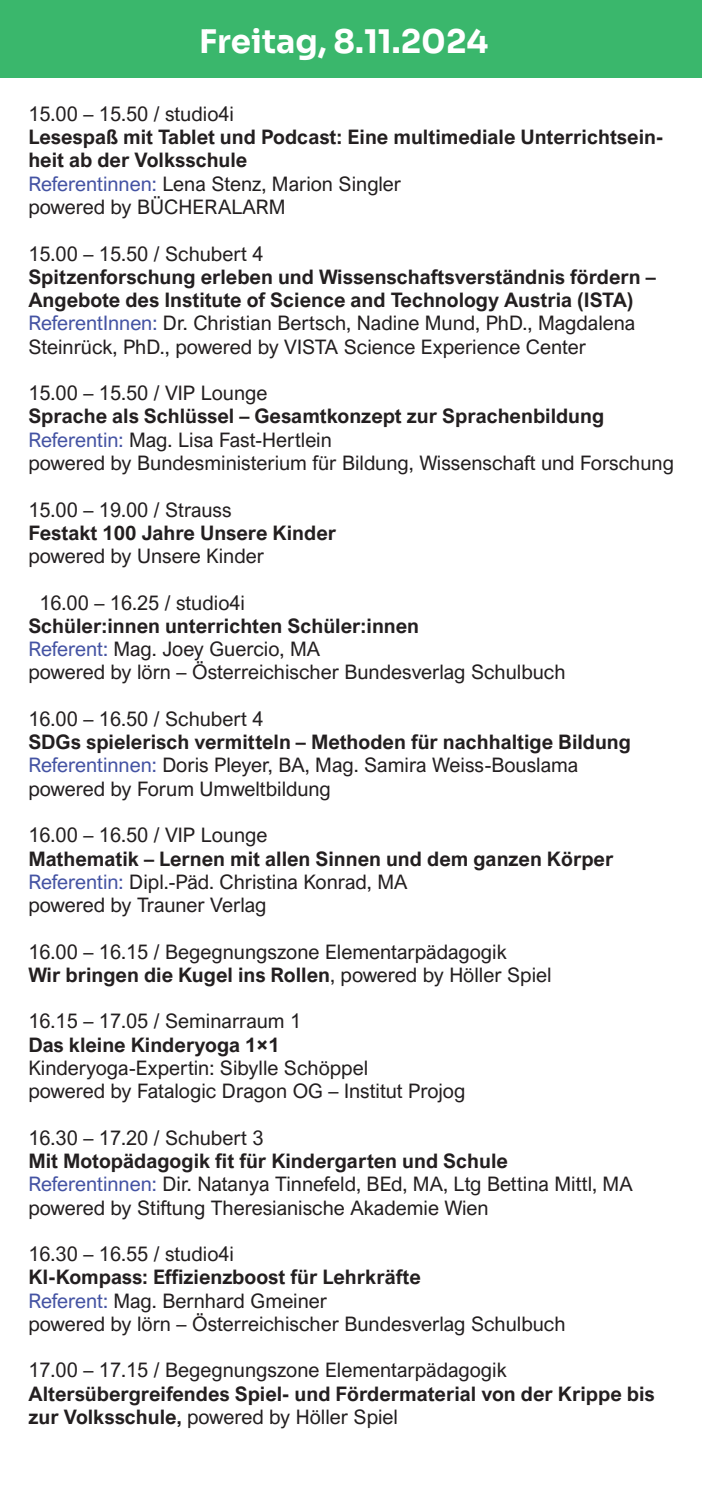
<style>
.page{position:relative;width:702px;height:1489px;background:#fff}
.page>*{position:absolute;margin:0;border:0;box-sizing:border-box;transform-origin:0 0}
.t1{font:700 32.5px "Sora";color:#fff}
.t2{font:20px/23.2px "Arial Nova";color:#231f20}
.t3{font:700 20px/23.2px "Arial Nova";color:#231f20}
.s1{font-weight:400;color:#4453a3}
.s2{font-weight:400}
.s3{font-weight:700}
.s4{color:#4453a3}
</style>
<div class="page">
<div style="left:0;top:0;width:702px;height:78px;background:#3ab76c"></div>
<h1 class="t1" style="left:199px;top:14px;width:291px">Freitag, 8.11.2024</h1>
<p class="t2" style="left:28px;top:102px;width:207px">15.00 – 15.50 / studio4i</p>
<p class="t3" style="left:28px;top:125px;width:636px">Lesespaß mit Tablet und Podcast: Eine multimediale Unterrichtsein&shy;heit ab der Volksschule<br><span class="s1">Referentinnen:</span> <span class="s2">Lena Stenz, Marion Singler<br>powered by BÜCHERALARM</span></p>
<p class="t2" style="left:28px;top:242px;width:237px">15.00 – 15.50 / Schubert 4</p>
<p class="t3" style="left:28px;top:265px;width:629px">Spitzenforschung erleben und Wissenschaftsverständnis fördern – Angebote des Institute of Science and Technology Austria (ISTA)<br><span class="s1">ReferentInnen:</span> <span class="s2">Dr. Christian Bertsch, Nadine Mund, PhD., Magdalena Steinrück, PhD., powered by VISTA Science Experience Center</span></p>
<p class="t2" style="left:28px;top:381px;width:240px">15.00 – 15.50 / VIP Lounge</p>
<p class="t2" style="left:28px;top:404px;width:647px"><span class="s3">Sprache als Schlüssel – Gesamtkonzept zur Sprachenbildung<br></span><span class="s4">Referentin:</span> Mag. Lisa Fast-Hertlein<br>powered by Bundesministerium für Bildung, Wissenschaft und Forschung</p>
<p class="t2" style="left:28px;top:497px;width:205px">15.00 – 19.00 / Strauss</p>
<p class="t3" style="left:28px;top:521px;width:309px">Festakt 100 Jahre Unsere Kinder</p>
<p class="t2" style="left:28px;top:544px;width:237px">powered by Unsere Kinder</p>
<p class="t2" style="left:39px;top:591px;width:207px">16.00 – 16.25 / studio4i</p>
<p class="t2" style="left:28px;top:614px;width:538px"><span class="s3">Schüler:innen unterrichten Schüler:innen<br></span><span class="s4">Referent:</span> Mag. Joey Guercio, MA<br>powered by lörn – Österreichischer Bundesverlag Schulbuch</p>
<p class="t2" style="left:28px;top:707px;width:237px">16.00 – 16.50 / Schubert 4</p>
<p class="t2" style="left:28px;top:730px;width:604px"><span class="s3">SDGs spielerisch vermitteln – Methoden für nachhaltige Bildung<br></span><span class="s4">Referentinnen:</span> Doris Pleyer, BA, Mag. Samira Weiss-Bouslama powered by Forum Umweltbildung</p>
<p class="t2" style="left:28px;top:823px;width:240px">16.00 – 16.50 / VIP Lounge</p>
<p class="t2" style="left:28px;top:846px;width:586px"><span class="s3">Mathematik – Lernen mit allen Sinnen und dem ganzen Körper<br></span><span class="s4">Referentin:</span> Dipl.-Päd. Christina Konrad, MA<br>powered by Trauner Verlag</p>
<p class="t2" style="left:28px;top:939px;width:524px">16.00 – 16.15 / Begegnungszone Elementarpädagogik<br><span class="s3">Wir bringen die Kugel ins Rollen</span>, powered by Höller Spiel</p>
<p class="t2" style="left:28px;top:1009px;width:274px">16.15 – 17.05 / Seminarraum 1</p>
<p class="t3" style="left:28px;top:1032px;width:253px">Das kleine Kinderyoga 1×1</p>
<p class="t2" style="left:28px;top:1056px;width:438px">Kinderyoga-Expertin: Sibylle Schöppel<br>powered by Fatalogic Dragon OG – Institut Projog</p>
<p class="t2" style="left:28px;top:1125px;width:237px">16.30 – 17.20 / Schubert 3</p>
<p class="t2" style="left:28px;top:1149px;width:605px"><span class="s3">Mit Motopädagogik fit für Kindergarten und Schule<br></span><span class="s4">Referentinnen:</span> Dir. Natanya Tinnefeld, BEd, MA, Ltg Bettina Mittl, MA powered by Stiftung Theresianische Akademie Wien</p>
<p class="t2" style="left:28px;top:1242px;width:207px">16.30 – 16.55 / studio4i</p>
<p class="t2" style="left:28px;top:1265px;width:538px"><span class="s3">KI-Kompass: Effizienzboost für Lehrkräfte<br></span><span class="s4">Referent:</span> Mag. Bernhard Gmeiner<br>powered by lörn – Österreichischer Bundesverlag Schulbuch</p>
<p class="t2" style="left:28px;top:1358px;width:480px">17.00 – 17.15 / Begegnungszone Elementarpädagogik</p>
<p class="t3" style="left:28px;top:1381px;width:628px">Altersübergreifendes Spiel- und Fördermaterial von der Krippe bis zur Volksschule, <span class="s2">powered by Höller Spiel</span></p>
</div>
